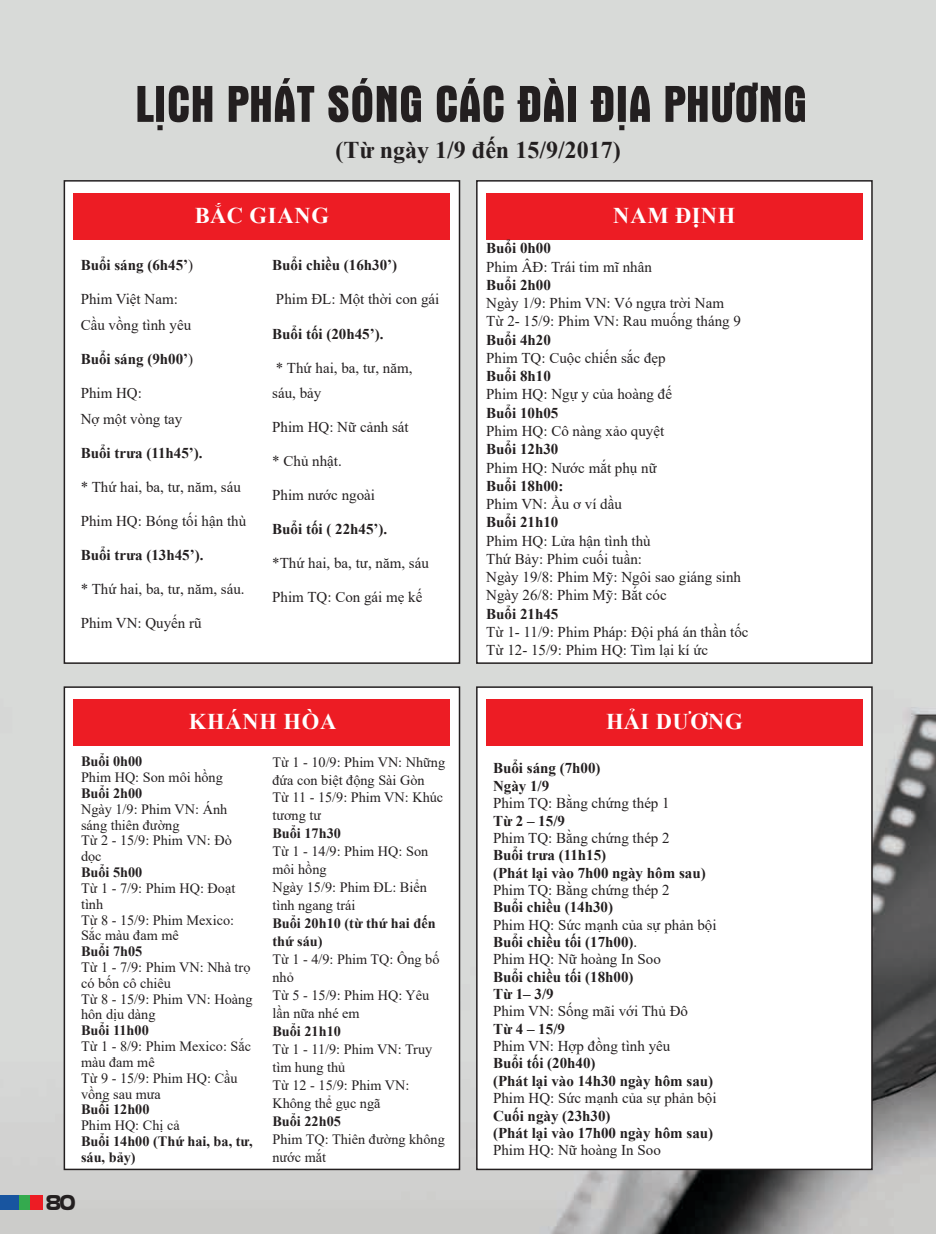
<style>
.page{position:relative;width:936px;height:1234px;background:#fff}
.page>*{position:absolute;margin:0;border:0;box-sizing:border-box;transform-origin:0 0}
.t1{font:52.5px "UTM Aurora";color:#231f20}
.t2{font:700 24px "Times New Roman";color:#231f20}
.t3{font:700 22.5px "Times New Roman";letter-spacing:.035em;color:#fff}
.t4{font:21px "UTM Eremitage";color:#231f20}
.t5{font:15px/18.3px "Times New Roman";color:#231f20}
.t6{font:700 15px/17.4px "Times New Roman";color:#231f20}
.t7{font:14.25px/18px "Times New Roman";color:#231f20}
.t8{font:700 14.25px/15.8px "Times New Roman";color:#231f20}
.s1{font-weight:400}
.s2{font-weight:700}
</style>
<div class="page">
<img style="left:0;top:0;width:935px;height:1233px">
<div style="left:64px;top:181px;width:395px;height:482px;background:#fff"></div>
<div style="left:64px;top:180px;width:396px;height:483px;border:2px solid #231f20"></div>
<div style="left:74px;top:193px;width:376px;height:46px;background:#ed1c24"></div>
<div style="left:477px;top:181px;width:394px;height:482px;background:#fff"></div>
<div style="left:476px;top:180px;width:396px;height:483px;border:2px solid #231f20"></div>
<div style="left:486px;top:193px;width:376px;height:46px;background:#ed1c24"></div>
<div style="left:64px;top:687px;width:395px;height:482px;background:#fff"></div>
<div style="left:64px;top:686px;width:396px;height:483px;border:2px solid #231f20"></div>
<div style="left:74px;top:699px;width:376px;height:46px;background:#ed1c24"></div>
<div style="left:477px;top:687px;width:394px;height:482px;background:#fff"></div>
<div style="left:476px;top:686px;width:396px;height:483px;border:2px solid #231f20"></div>
<div style="left:486px;top:699px;width:376px;height:46px;background:#ed1c24"></div>
<div style="left:18px;top:1194px;width:13px;height:15px;background:#34aa4e"></div>
<div style="left:31px;top:1194px;width:12px;height:15px;background:#ed1c24"></div>
<div style="left:0;top:1194px;width:18px;height:15px;background:#1855a0"></div>
<h1 class="t1" style="left:135px;top:68px;width:673px">LỊCH PHÁT SÓNG CÁC ĐÀI ĐỊA PHƯƠNG</h1>
<h2 class="t2" style="left:335px;top:133px;width:287px">(Từ ngày 1/9 đến 15/9/2017)</h2>
<h3 class="t3" style="left:195px;top:199px;width:136px">bắc giang</h3>
<h3 class="t3" style="left:613px;top:199px;width:124px">nam định</h3>
<p class="t6" style="left:81px;top:256px;width:114px">Buổi sáng (6h45’<span class="s1">)</span></p>
<p class="t5" style="left:81px;top:286px;width:112px;line-height:25.5px">Phim Việt Nam:<br>Cầu vồng tình yêu</p>
<p class="t6" style="left:81px;top:350px;width:114px">Buổi sáng (9h00’<span class="s1">)</span></p>
<p class="t5" style="left:81px;top:380px;width:103px;line-height:25.5px">Phim HQ:<br>Nợ một vòng tay</p>
<p class="t6" style="left:81px;top:443px;width:123px">Buổi trưa (11h45’).</p>
<p class="t5" style="left:81px;top:477px;width:162px">* Thứ hai, ba, tư, năm, sáu</p>
<p class="t5" style="left:81px;top:511px;width:167px">Phim HQ: Bóng tối hận thù</p>
<p class="t6" style="left:81px;top:545px;width:124px">Buổi trưa (13h45’).</p>
<p class="t5" style="left:81px;top:579px;width:165px">* Thứ hai, ba, tư, năm, sáu.</p>
<p class="t5" style="left:81px;top:613px;width:122px">Phim VN: Quyến rũ</p>
<p class="t6" style="left:272px;top:256px;width:127px">Buổi chiều (16h30’)</p>
<p class="t5" style="left:276px;top:290px;width:165px">Phim ĐL: Một thời con gái</p>
<p class="t6" style="left:272px;top:324px;width:113px">Buổi tối (20h45’).</p>
<p class="t5" style="left:272px;top:354px;width:142px;line-height:25.5px">* Thứ hai, ba, tư, năm, sáu, bảy</p>
<p class="t5" style="left:272px;top:417px;width:138px">Phim HQ: Nữ cảnh sát</p>
<p class="t5" style="left:272px;top:451px;width:71px">* Chủ nhật.</p>
<p class="t5" style="left:272px;top:485px;width:104px">Phim nước ngoài</p>
<p class="t6" style="left:272px;top:520px;width:117px">Buổi tối ( 22h45’).</p>
<p class="t5" style="left:272px;top:553px;width:158px">*Thứ hai, ba, tư, năm, sáu</p>
<p class="t5" style="left:272px;top:587px;width:152px">Phim TQ: Con gái mẹ kế</p>
<p class="t6" style="left:486px;top:239px;width:66px">Buổi 0h00</p>
<p class="t5" style="left:486px;top:257px;width:167px">Phim ÂĐ: Trái tim mĩ nhân</p>
<p class="t6" style="left:486px;top:276px;width:66px">Buổi 2h00</p>
<p class="t5" style="left:486px;top:293px;width:256px">Ngày 1/9: Phim VN: Vó ngựa trời Nam<br>Từ 2- 15/9: Phim VN: Rau muống tháng 9</p>
<p class="t6" style="left:486px;top:330px;width:66px">Buổi 4h20</p>
<p class="t5" style="left:486px;top:348px;width:181px">Phim TQ: Cuộc chiến sắc đẹp</p>
<p class="t6" style="left:486px;top:367px;width:66px">Buổi 8h10</p>
<p class="t5" style="left:486px;top:385px;width:187px">Phim HQ: Ngự y của hoàng đế</p>
<p class="t6" style="left:486px;top:403px;width:74px">Buổi 10h05</p>
<p class="t5" style="left:486px;top:421px;width:179px">Phim HQ: Cô nàng xảo quyệt</p>
<p class="t6" style="left:486px;top:440px;width:74px">Buổi 12h30</p>
<p class="t5" style="left:486px;top:458px;width:172px">Phim HQ: Nước mắt phụ nữ</p>
<p class="t6" style="left:486px;top:476px;width:79px">Buổi 18h00:</p>
<p class="t5" style="left:486px;top:494px;width:137px">Phim VN: Ầu ơ ví dầu</p>
<p class="t6" style="left:486px;top:513px;width:74px">Buổi 21h10</p>
<p class="t5" style="left:486px;top:531px;width:256px">Phim HQ: Lửa hận tình thù<br>Thứ Bảy: Phim cuối tuần:<br>Ngày 19/8: Phim Mỹ: Ngôi sao giáng sinh<br>Ngày 26/8: Phim Mỹ: Bắt cóc</p>
<p class="t6" style="left:486px;top:604px;width:74px">Buổi 21h45</p>
<p class="t5" style="left:486px;top:622px;width:264px">Từ 1- 11/9: Phim Pháp: Đội phá án thần tốc<br>Từ 12- 15/9: Phim HQ: Tìm lại kí ức</p>
<h3 class="t3" style="left:189px;top:705px;width:149px">khánh hòa</h3>
<h3 class="t3" style="left:606px;top:705px;width:138px">hải dương</h3>
<p class="t6" style="left:493px;top:759px;width:109px">Buổi sáng (7h00)<br>Ngày 1/9</p>
<p class="t5" style="left:493px;top:793px;width:178px">Phim TQ: Bằng chứng thép 1</p>
<p class="t6" style="left:493px;top:811px;width:73px">Từ 2 – 15/9</p>
<p class="t5" style="left:493px;top:828px;width:178px">Phim TQ: Bằng chứng thép 2</p>
<p class="t6" style="left:493px;top:845px;width:214px">Buổi trưa (11h15)<br>(Phát lại vào 7h00 ngày hôm sau)</p>
<p class="t5" style="left:493px;top:880px;width:178px">Phim TQ: Bằng chứng thép 2</p>
<p class="t6" style="left:493px;top:897px;width:122px">Buổi chiều (14h30)</p>
<p class="t5" style="left:493px;top:915px;width:225px;line-height:17.4px">Phim HQ: Sức mạnh của sự phản bội<br><span class="s2">Buổi chiều tối (17h00)</span>.<br>Phim HQ: Nữ hoàng In Soo</p>
<p class="t6" style="left:493px;top:967px;width:142px">Buổi chiều tối (18h00)<br>Từ 1– 3/9</p>
<p class="t5" style="left:493px;top:1001px;width:196px">Phim VN: Sống mãi với Thủ Đô</p>
<p class="t6" style="left:493px;top:1019px;width:73px">Từ 4 – 15/9</p>
<p class="t5" style="left:493px;top:1036px;width:179px">Phim VN: Hợp đồng tình yêu</p>
<p class="t6" style="left:493px;top:1054px;width:222px">Buổi tối (20h40)<br>(Phát lại vào 14h30 ngày hôm sau)</p>
<p class="t5" style="left:493px;top:1088px;width:225px">Phim HQ: Sức mạnh của sự phản bội</p>
<p class="t6" style="left:493px;top:1106px;width:222px">Cuối ngày (23h30)<br>(Phát lại vào 17h00 ngày hôm sau)</p>
<p class="t5" style="left:493px;top:1140px;width:169px">Phim HQ: Nữ hoàng In Soo</p>
<p class="t8" style="left:81px;top:753px;width:63px">Buổi 0h00</p>
<p class="t7" style="left:81px;top:767px;width:143px">Phim HQ: Son môi hồng</p>
<p class="t8" style="left:81px;top:784px;width:63px">Buổi 2h00</p>
<p class="t7" style="left:81px;top:800px;width:152px;line-height:15.8px">Ngày 1/9: Phim VN: Ánh sáng thiên đường<br>Từ 2 - 15/9: Phim VN: Đò dọc</p>
<p class="t8" style="left:81px;top:863px;width:63px">Buổi 5h00</p>
<p class="t7" style="left:81px;top:879px;width:156px;line-height:15.8px">Từ 1 - 7/9: Phim HQ: Đoạt tình<br>Từ 8 - 15/9: Phim Mexico:<br>Sắc màu đam mê</p>
<p class="t8" style="left:81px;top:942px;width:63px">Buổi 7h05</p>
<p class="t7" style="left:81px;top:958px;width:173px;line-height:15.8px">Từ 1 - 7/9: Phim VN: Nhà trọ có bốn cô chiêu<br>Từ 8 - 15/9: Phim VN: Hoàng hôn dịu dàng</p>
<p class="t8" style="left:81px;top:1021px;width:69px">Buổi 11h00</p>
<p class="t7" style="left:81px;top:1037px;width:172px;line-height:15.8px">Từ 1 - 8/9: Phim Mexico: Sắc màu đam mê<br>Từ 9 - 15/9: Phim HQ: Cầu vồng sau mưa</p>
<p class="t8" style="left:81px;top:1101px;width:70px">Buổi 12h00</p>
<p class="t7" style="left:81px;top:1115px;width:100px">Phim HQ: Chị cả</p>
<p class="t8" style="left:81px;top:1132px;width:173px">Buổi 14h00 (Thứ hai, ba, tư, sáu, bảy)</p>
<p class="t7" style="left:272px;top:752px;width:174px">Từ 1 - 10/9: Phim VN: Những đứa con biệt động Sài Gòn<br>Từ 11 - 15/9: Phim VN: Khúc tương tư</p>
<p class="t8" style="left:272px;top:825px;width:70px">Buổi 17h30</p>
<p class="t7" style="left:272px;top:842px;width:157px">Từ 1 - 14/9: Phim HQ: Son môi hồng<br>Ngày 15/9: Phim ĐL: Biển tình ngang trái</p>
<p class="t8" style="left:272px;top:913px;width:165px;line-height:18px">Buổi 20h10 (từ thứ hai đến thứ sáu)</p>
<p class="t7" style="left:272px;top:949px;width:168px">Từ 1 - 4/9: Phim TQ: Ông bố nhỏ<br>Từ 5 - 15/9: Phim HQ: Yêu lần nữa nhé em</p>
<p class="t8" style="left:272px;top:1022px;width:70px">Buổi 21h10</p>
<p class="t7" style="left:272px;top:1039px;width:161px">Từ 1 - 11/9: Phim VN: Truy tìm hung thủ<br>Từ 12 - 15/9: Phim VN:<br>Không thể gục ngã</p>
<p class="t8" style="left:272px;top:1112px;width:70px">Buổi 22h05</p>
<p class="t7" style="left:272px;top:1129px;width:174px">Phim TQ: Thiên đường không nước mắt</p>
<h3 class="t4" style="left:45px;top:1186px;width:31px">80</h3>
</div>
